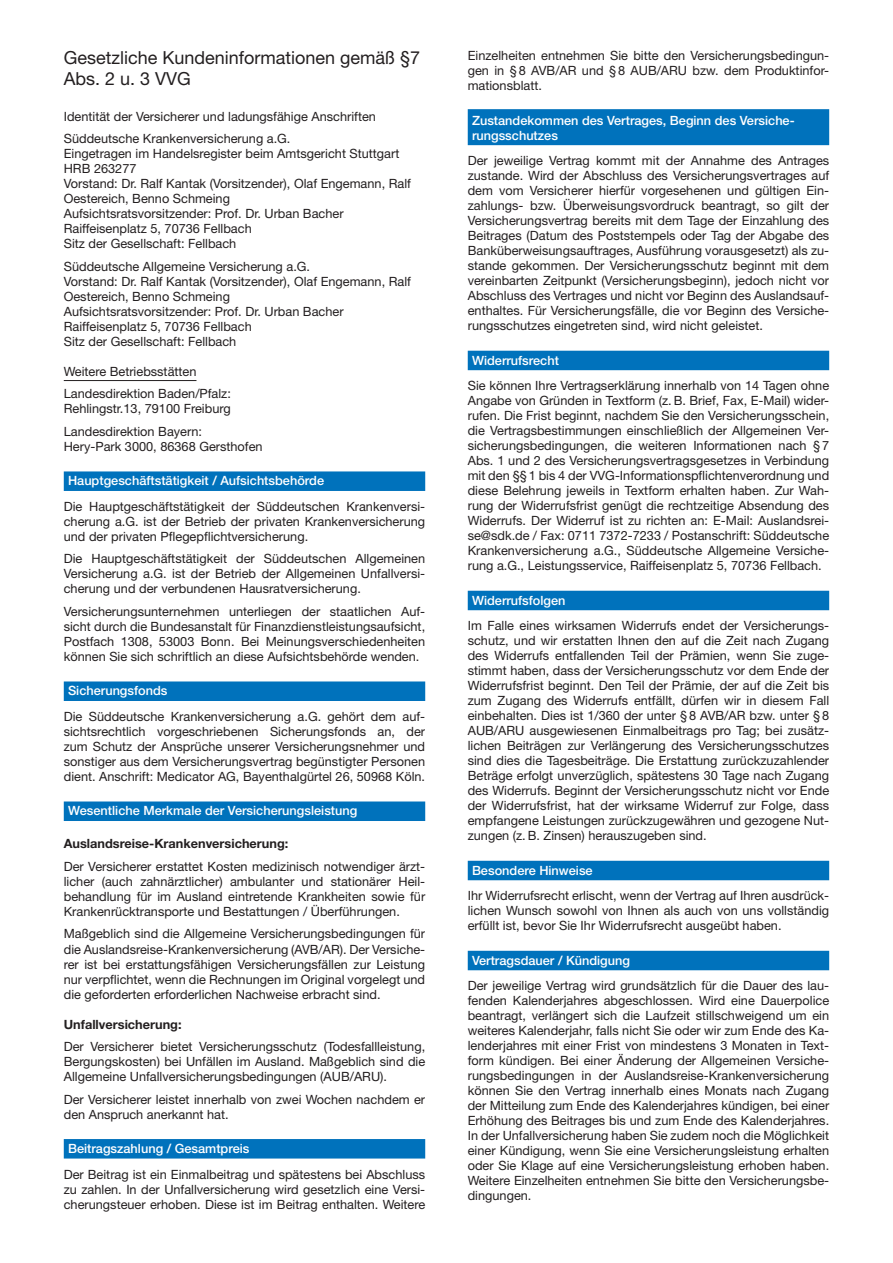
<style>
.page{position:relative;width:893px;height:1263px;background:#fff}
.page>*{position:absolute;margin:0;border:0;box-sizing:border-box;transform-origin:0 0}
.SDK_Hauptüberschrift{font:18px/21px "Helvetica Neue LT Std";color:#231f20}
.SDK_Fließtext{font:12.75px/15px "Helvetica Neue LT Std";color:#231f20;text-align:justify}
.SDK_Fließtext_linksb{font:12.75px/15px "Helvetica Neue LT Std";color:#231f20}
.SDK_Überschrift_1{font:500 12.75px/15px "Helvetica Neue LT Std";color:#fff}
.SDK_Fließtext_Zwisch{font:700 12.75px "Helvetica Neue LT Std";color:#231f20}
.SDK_Fließtext_Zwisch-2{font:12.75px "Helvetica Neue LT Std";color:#231f20}
</style>
<div class="page">
<hr style="left:64px;top:380px;width:132px;height:1px;background:#231f20">
<div style="left:64px;top:471px;width:361px;height:20px;background:#0072bc"></div>
<div style="left:64px;top:681px;width:361px;height:20px;background:#0072bc"></div>
<div style="left:64px;top:801px;width:361px;height:20px;background:#0072bc"></div>
<div style="left:64px;top:1139px;width:361px;height:19px;background:#0072bc"></div>
<div style="left:468px;top:109px;width:361px;height:36px;background:#0072bc"></div>
<div style="left:468px;top:351px;width:361px;height:19px;background:#0072bc"></div>
<div style="left:468px;top:591px;width:361px;height:19px;background:#0072bc"></div>
<div style="left:468px;top:861px;width:361px;height:19px;background:#0072bc"></div>
<div style="left:468px;top:951px;width:361px;height:19px;background:#0072bc"></div>
<p class="SDK_Hauptüberschrift" style="left:64px;top:47px;width:358px">Gesetzliche Kundeninformationen gemäß §7<br>Abs. 2 u. 3 VVG</p>
<p class="SDK_Fließtext" style="left:64px;top:109px;width:314px">Identität der Versicherer und ladungsfähige Anschriften</p>
<p class="SDK_Fließtext_linksb" style="left:64px;top:131px;width:349px">Süddeutsche Krankenversicherung a.G.<br>Eingetragen im Handelsregister beim Amtsgericht Stuttgart HRB 263277<br>Vorstand: Dr. Ralf Kantak (Vorsitzender), Olaf Engemann, Ralf Oestereich, Benno Schmeing<br>Aufsichtsratsvorsitzender: Prof. Dr. Urban Bacher Raiffeisenplatz 5, 70736 Fellbach<br>Sitz der Gesellschaft: Fellbach</p>
<p class="SDK_Fließtext_linksb" style="left:64px;top:259px;width:349px">Süddeutsche Allgemeine Versicherung a.G.<br>Vorstand: Dr. Ralf Kantak (Vorsitzender), Olaf Engemann, Ralf Oestereich, Benno Schmeing<br>Aufsichtsratsvorsitzender: Prof. Dr. Urban Bacher Raiffeisenplatz 5, 70736 Fellbach<br>Sitz der Gesellschaft: Fellbach</p>
<p class="SDK_Fließtext_Zwisch-2" style="left:64px;top:364px;width:134px">Weitere Betriebsstätten</p>
<p class="SDK_Fließtext_linksb" style="left:64px;top:386px;width:169px">Landesdirektion Baden/Pfalz:<br>Rehlingstr.13, 79100 Freiburg</p>
<p class="SDK_Fließtext_linksb" style="left:64px;top:424px;width:200px">Landesdirektion Bayern:<br>Hery-Park 3000, 86368 Gersthofen</p>
<p class="SDK_Überschrift_1" style="left:68px;top:473px;width:258px">Hauptgeschäftstätigkeit / Aufsichtsbehörde</p>
<p class="SDK_Fließtext" style="left:64px;top:499px;width:363px">Die Hauptgeschäftstätigkeit der Süddeutschen Krankenversi&shy;cherung a.G. ist der Betrieb der privaten Krankenversicherung und der privaten Pflegepflichtversicherung.</p>
<p class="SDK_Fließtext" style="left:64px;top:551px;width:363px">Die Hauptgeschäftstätigkeit der Süddeutschen Allgemeinen Versicherung a.G. ist der Betrieb der Allgemeinen Unfallversi&shy;cherung und der verbundenen Hausratversicherung.</p>
<p class="SDK_Fließtext" style="left:64px;top:604px;width:363px">Versicherungsunternehmen unterliegen der staatlichen Auf&shy;sicht durch die Bundesanstalt für Finanzdienstleistungsaufsicht, Postfach 1308, 53003 Bonn. Bei Meinungsverschiedenheiten können Sie sich schriftlich an diese Aufsichtsbehörde wenden.</p>
<p class="SDK_Überschrift_1" style="left:68px;top:683px;width:101px">Sicherungsfonds</p>
<p class="SDK_Fließtext" style="left:64px;top:709px;width:363px">Die Süddeutsche Krankenversicherung a.G. gehört dem auf&shy;sichtsrechtlich vorgeschriebenen Sicherungsfonds an, der zum Schutz der Ansprüche unserer Versicherungsnehmer und sonstiger aus dem Versicherungsvertrag begünstigter Personen dient. Anschrift: Medicator AG, Bayenthalgürtel 26, 50968 Köln.</p>
<p class="SDK_Überschrift_1" style="left:68px;top:803px;width:291px">Wesentliche Merkmale der Versicherungsleistung</p>
<p class="SDK_Fließtext_Zwisch" style="left:64px;top:836px;width:226px">Auslandsreise-Krankenversicherung:</p>
<p class="SDK_Fließtext" style="left:64px;top:859px;width:363px">Der Versicherer erstattet Kosten medizinisch notwendiger ärzt&shy;licher (auch zahnärztlicher) ambulanter und stationärer Heil&shy;behandlung für im Ausland eintretende Krankheiten sowie für Krankenrücktransporte und Bestattungen / Überführungen.</p>
<p class="SDK_Fließtext" style="left:64px;top:926px;width:363px">Maßgeblich sind die Allgemeine Versicherungsbedingungen für die Auslandsreise-Krankenversicherung (AVB/AR). Der Versiche&shy;rer ist bei erstattungsfähigen Versicherungsfällen zur Leistung nur verpflichtet, wenn die Rechnungen im Original vorgelegt und die geforderten erforderlichen Nachweise erbracht sind.</p>
<p class="SDK_Fließtext_Zwisch" style="left:64px;top:1016px;width:119px">Unfallversicherung:</p>
<p class="SDK_Fließtext" style="left:64px;top:1039px;width:363px">Der Versicherer bietet Versicherungsschutz (Todesfallleistung, Bergungskosten) bei Unfällen im Ausland. Maßgeblich sind die Allgemeine Unfallversicherungsbedingungen (AUB/ARU).</p>
<p class="SDK_Fließtext" style="left:64px;top:1091px;width:363px">Der Versicherer leistet innerhalb von zwei Wochen nachdem er den Anspruch anerkannt hat.</p>
<p class="SDK_Überschrift_1" style="left:68px;top:1141px;width:183px">Beitragszahlung / Gesamtpreis</p>
<p class="SDK_Fließtext" style="left:64px;top:1166px;width:363px">Der Beitrag ist ein Einmalbeitrag und spätestens bei Abschluss zu zahlen. In der Unfallversicherung wird gesetzlich eine Versi&shy;cherungsteuer erhoben. Diese ist im Beitrag enthalten. Weitere</p>
<p class="SDK_Fließtext" style="left:468px;top:48px;width:363px">Einzelheiten entnehmen Sie bitte den Versicherungsbedingun&shy;gen in § 8 AVB/AR und § 8 AUB/ARU bzw. dem Produktinfor&shy;mationsblatt.</p>
<p class="SDK_Überschrift_1" style="left:472px;top:112px;width:324px">Zustandekommen des Vertrages, Beginn des Versiche&shy;rungsschutzes</p>
<p class="SDK_Fließtext" style="left:468px;top:153px;width:363px">Der jeweilige Vertrag kommt mit der Annahme des Antrages zustande. Wird der Abschluss des Versicherungsvertrages auf dem vom Versicherer hierfür vorgesehenen und gültigen Ein&shy;zahlungs- bzw. Überweisungsvordruck beantragt, so gilt der Versicherungsvertrag bereits mit dem Tage der Einzahlung des Beitrages (Datum des Poststempels oder Tag der Abgabe des Banküberweisungsauftrages, Ausführung vorausgesetzt) als zu&shy;stande gekommen. Der Versicherungsschutz beginnt mit dem vereinbarten Zeitpunkt (Versicherungsbeginn), jedoch nicht vor Abschluss des Vertrages und nicht vor Beginn des Auslandsauf&shy;enthaltes. Für Versicherungsfälle, die vor Beginn des Versiche&shy;rungsschutzes eingetreten sind, wird nicht geleistet.</p>
<p class="SDK_Überschrift_1" style="left:472px;top:352px;width:88px">Widerrufsrecht</p>
<p class="SDK_Fließtext" style="left:468px;top:378px;width:363px">Sie können Ihre Vertragserklärung innerhalb von 14 Tagen ohne Angabe von Gründen in Textform (z. B. Brief, Fax, E-Mail) wider&shy;rufen. Die Frist beginnt, nachdem Sie den Versicherungsschein, die Vertragsbestimmungen einschließlich der Allgemeinen Ver&shy;sicherungsbedingungen, die weiteren Informationen nach § 7<br>Abs. 1 und 2 des Versicherungsvertragsgesetzes in Verbindung mit den §§ 1 bis 4 der VVG-Informationspflichtenverordnung und diese Belehrung jeweils in Textform erhalten haben. Zur Wah&shy;rung der Widerrufsfrist genügt die rechtzeitige Absendung des Widerrufs. Der Widerruf ist zu richten an: E-Mail: Auslandsrei&shy;se@sdk.de / Fax: 0711 7372-7233 / Postanschrift: Süddeutsche Krankenversicherung a.G., Süddeutsche Allgemeine Versiche&shy;rung a.G., Leistungsservice, Raiffeisenplatz 5, 70736 Fellbach.</p>
<p class="SDK_Überschrift_1" style="left:472px;top:592px;width:95px">Widerrufsfolgen</p>
<p class="SDK_Fließtext" style="left:468px;top:618px;width:363px">Im Falle eines wirksamen Widerrufs endet der Versicherungs&shy;schutz, und wir erstatten Ihnen den auf die Zeit nach Zugang des Widerrufs entfallenden Teil der Prämien, wenn Sie zuge&shy;stimmt haben, dass der Versicherungsschutz vor dem Ende der Widerrufsfrist beginnt. Den Teil der Prämie, der auf die Zeit bis zum Zugang des Widerrufs entfällt, dürfen wir in diesem Fall einbehalten. Dies ist 1/360 der unter § 8 AVB/AR bzw. unter § 8<br>AUB/ARU ausgewiesenen Einmalbeitrags pro Tag; bei zusätz&shy;lichen Beiträgen zur Verlängerung des Versicherungsschutzes sind dies die Tagesbeiträge. Die Erstattung zurückzuzahlender Beträge erfolgt unverzüglich, spätestens 30 Tage nach Zugang des Widerrufs. Beginnt der Versicherungsschutz nicht vor Ende der Widerrufsfrist, hat der wirksame Widerruf zur Folge, dass empfangene Leistungen zurückzugewähren und gezogene Nut&shy;zungen (z. B. Zinsen) herauszugeben sind.</p>
<p class="SDK_Überschrift_1" style="left:472px;top:862px;width:122px">Besondere Hinweise</p>
<p class="SDK_Fließtext" style="left:468px;top:888px;width:363px">Ihr Widerrufsrecht erlischt, wenn der Vertrag auf Ihren ausdrück&shy;lichen Wunsch sowohl von Ihnen als auch von uns vollständig erfüllt ist, bevor Sie Ihr Widerrufsrecht ausgeübt haben.</p>
<p class="SDK_Überschrift_1" style="left:472px;top:952px;width:160px">Vertragsdauer / Kündigung</p>
<p class="SDK_Fließtext" style="left:468px;top:978px;width:363px">Der jeweilige Vertrag wird grundsätzlich für die Dauer des lau&shy;fenden Kalenderjahres abgeschlossen. Wird eine Dauerpolice beantragt, verlängert sich die Laufzeit stillschweigend um ein weiteres Kalenderjahr, falls nicht Sie oder wir zum Ende des Ka&shy;lenderjahres mit einer Frist von mindestens 3 Monaten in Text&shy;form kündigen. Bei einer Änderung der Allgemeinen Versiche&shy;rungsbedingungen in der Auslandsreise-Krankenversicherung können Sie den Vertrag innerhalb eines Monats nach Zugang der Mitteilung zum Ende des Kalenderjahres kündigen, bei einer Erhöhung des Beitrages bis und zum Ende des Kalenderjahres.<br>In der Unfallversicherung haben Sie zudem noch die Möglichkeit einer Kündigung, wenn Sie eine Versicherungsleistung erhalten oder Sie Klage auf eine Versicherungsleistung erhoben haben.<br>Weitere Einzelheiten entnehmen Sie bitte den Versicherungsbe&shy;dingungen.</p>
</div>
